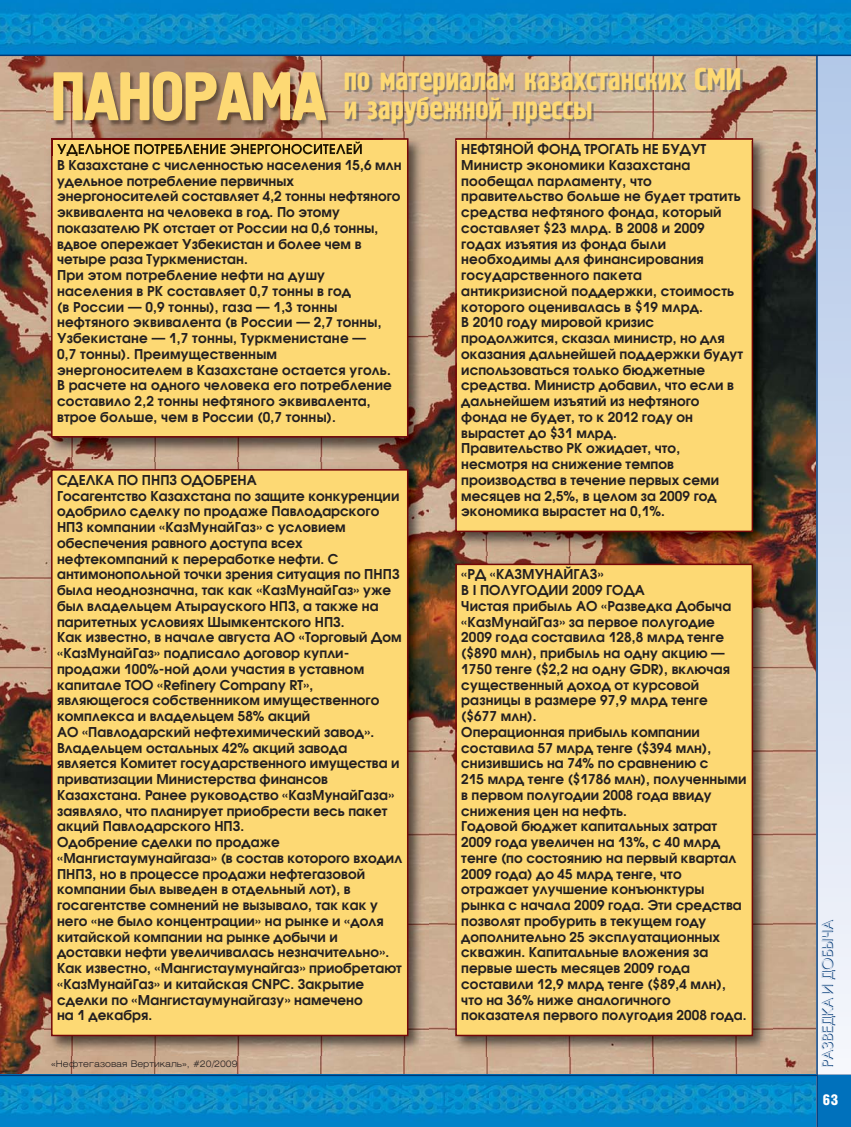
<style>
.page{position:relative;width:851px;height:1127px;background:#fff}
.page>*{position:absolute;margin:0;border:0;box-sizing:border-box;transform-origin:0 0}
.t1{font:31.5px/28.3px "Pollock C1";letter-spacing:-.015em;color:#fdd974}
.t2{font:15px "Futura Futuris Shadow C";color:#003876}
.t3{font:900 15px "Helios Cond";color:#fff}
.t4{font:600 13.5px/15.8px "Avant Garde Gothic C";letter-spacing:.005em;color:#231f20}
.t5{font:300 9px "Helios Ext";color:#231f20}
.s1{font-size:69px}
</style>
<div class="page">
<img style="left:1px;top:56px;width:815px;height:1018px">
<img style="left:1px;top:1076px;width:815px;height:51px">
<div style="left:816px;top:0;width:34px;height:1127px;background:linear-gradient(to bottom,#aec5e7,#f9f9fd)"></div>
<img style="left:1px;top:0;width:849px;height:55px">
<hr style="left:0;top:1074px;width:850px;height:2px;background:#003876">
<hr style="left:0;top:55px;width:850px;height:1px;background:#003876">
<div style="left:816px;top:1075px;width:34px;height:52px;background:#0071bc"></div>
<hr style="left:816px;top:55px;width:1px;height:1072px;background:#003876">
<hr style="left:0;top:0;width:1px;height:1127px;background:#e1f4fd">
<hr style="left:0;top:0;width:1px;height:55px;background:#0071bc">
<img style="left:44px;top:132px;width:384px;height:325px">
<div style="left:53px;top:140px;width:354px;height:296px;background:#fdd974"></div>
<div style="left:51px;top:138px;width:357px;height:300px;border:2px solid #750709"></div>
<img style="left:44px;top:463px;width:384px;height:592px">
<div style="left:53px;top:471px;width:354px;height:564px;background:#fdd974"></div>
<div style="left:51px;top:469px;width:357px;height:567px;border:2px solid #750709"></div>
<img style="left:448px;top:140px;width:324px;height:412px">
<div style="left:456px;top:140px;width:295px;height:391px;background:#fdd974"></div>
<div style="left:455px;top:138px;width:298px;height:394px;border:2px solid #750709"></div>
<img style="left:448px;top:556px;width:324px;height:500px">
<div style="left:456px;top:565px;width:295px;height:470px;background:#fdd974"></div>
<div style="left:455px;top:564px;width:298px;height:472px;border:2px solid #750709"></div>
<img style="left:46px;top:59px;width:336px;height:79px">
<img style="left:46px;top:138px;width:5px;height:17px">
<img style="left:53px;top:141px;width:309px;height:14px">
<img style="left:51px;top:138px;width:357px;height:3px">
<svg style="left:51px;top:140px;width:2px;height:15px"></svg>
<img style="left:57px;top:144px;width:233px;height:11px">
<img style="left:382px;top:61px;width:390px;height:79px">
<img style="left:382px;top:132px;width:46px;height:8px">
<svg style="left:382px;top:140px;width:25px;height:1px"></svg>
<img style="left:448px;top:132px;width:324px;height:8px">
<img style="left:456px;top:140px;width:295px;height:1px">
<img style="left:455px;top:138px;width:298px;height:2px">
<p class="t1" style="left:344px;top:68px;width:399px;text-indent:-293px"><span class="s1">ПАНОРАМА</span> по материалам казахстанских СМИ и зарубежной прессы</p>
<p class="t4" style="left:57px;top:158px;width:346px">В Казахстане с численностью населения 15,6 млн удельное потребление первичных энергоносителей составляет 4,2 тонны нефтяного эквивалента на человека в год. По этому показателю РК отстает от России на 0,6 тонны, вдвое опережает Узбекистан и более чем в четыре раза Туркменистан.<br>При этом потребление нефти на душу населения в РК составляет 0,7 тонны в год<br>(в России — 0,9 тонны), газа — 1,3 тонны нефтяного эквивалента (в России — 2,7 тонны, Узбекистане — 1,7 тонны, Туркменистане —<br>0,7 тонны). Преимущественным энергоносителем в Казахстане остается уголь.<br>В расчете на одного человека его потребление составило 2,2 тонны нефтяного эквивалента, втрое больше, чем в России (0,7 тонны).</p>
<p class="t4" style="left:57px;top:473px;width:346px">СДЕЛКА ПО ПНПЗ ОДОБРЕНА<br>Госагентство Казахстана по защите конкуренции одобрило сделку по продаже Павлодарского НПЗ компании «КазМунайГаз» с условием обеспечения равного доступа всех нефтекомпаний к переработке нефти. С антимонопольной точки зрения ситуация по ПНПЗ была неоднозначна, так как «КазМунайГаз» уже был владельцем Атырауского НПЗ, а также на паритетных условиях Шымкентского НПЗ.<br>Как известно, в начале августа АО «Торговый Дом «КазМунайГаз» подписало договор купли&shy;продажи 100%-ной доли участия в уставном капитале ТОО «Refinery Company RT», являющегося собственником имущественного комплекса и владельцем 58% акций<br>АО «Павлодарский нефтехимический завод».<br>Владельцем остальных 42% акций завода является Комитет государственного имущества и приватизации Министерства финансов Казахстана. Ранее руководство «КазМунайГаза» заявляло, что планирует приобрести весь пакет акций Павлодарского НПЗ.<br>Одобрение сделки по продаже «Мангистаумунайгаза» (в состав которого входил ПНПЗ, но в процессе продажи нефтегазовой компании был выведен в отдельный лот), в госагентстве сомнений не вызывало, так как у него «не было концентрации» на рынке и «доля китайской компании на рынке добычи и доставки нефти увеличивалась незначительно».<br>Как известно, «Мангистаумунайгаз» приобретают «КазМунайГаз» и китайская CNPC. Закрытие сделки по «Мангистаумунайгазу» намечено<br>на 1 декабря.</p>
<p class="t5" style="left:51px;top:1060px;width:188px">«Нефтегазовая Вертикаль», #20/2009</p>
<p class="t4" style="left:461px;top:143px;width:283px">НЕФТЯНОЙ ФОНД ТРОГАТЬ НЕ БУДУТ<br>Министр экономики Казахстана пообещал парламенту, что правительство больше не будет тратить средства нефтяного фонда, который составляет $23 млрд. В 2008 и 2009 годах изъятия из фонда были необходимы для финансирования государственного пакета антикризисной поддержки, стоимость которого оценивалась в $19 млрд.<br>В 2010 году мировой кризис продолжится, сказал министр, но для оказания дальнейшей поддержки будут использоваться только бюджетные средства. Министр добавил, что если в дальнейшем изъятий из нефтяного фонда не будет, то к 2012 году он вырастет до $31 млрд.<br>Правительство РК ожидает, что, несмотря на снижение темпов производства в течение первых семи месяцев на 2,5%, в целом за 2009 год экономика вырастет на 0,1%.</p>
<p class="t4" style="left:461px;top:568px;width:287px">«РД «КАЗМУНАЙГАЗ»<br>В I ПОЛУГОДИИ 2009 ГОДА<br>Чистая прибыль АО «Разведка Добыча «КазМунайГаз» за первое полугодие<br>2009 года составила 128,8 млрд тенге ($890 млн), прибыль на одну акцию —<br>1750 тенге ($2,2 на одну GDR), включая существенный доход от курсовой разницы в размере 97,9 млрд тенге ($677 млн).<br>Операционная прибыль компании составила 57 млрд тенге ($394 млн), снизившись на 74% по сравнению с<br>215 млрд тенге ($1786 млн), полученными в первом полугодии 2008 года ввиду снижения цен на нефть.<br>Годовой бюджет капитальных затрат<br>2009 года увеличен на 13%, с 40 млрд тенге (по состоянию на первый квартал<br>2009 года) до 45 млрд тенге, что отражает улучшение конъюнктуры рынка с начала 2009 года. Эти средства позволят пробурить в текущем году дополнительно 25 эксплуатационных скважин. Капитальные вложения за первые шесть месяцев 2009 года составили 12,9 млрд тенге ($89,4 млн), что на 36% ниже аналогичного показателя первого полугодия 2008 года.</p>
<p class="t2" style="left:821px;top:1068px;width:149px;rotate:-90deg">РАЗВЕДКА И ДОБЫЧА</p>
<p class="t3" style="left:822px;top:1094px;width:17px">63</p>
</div>
